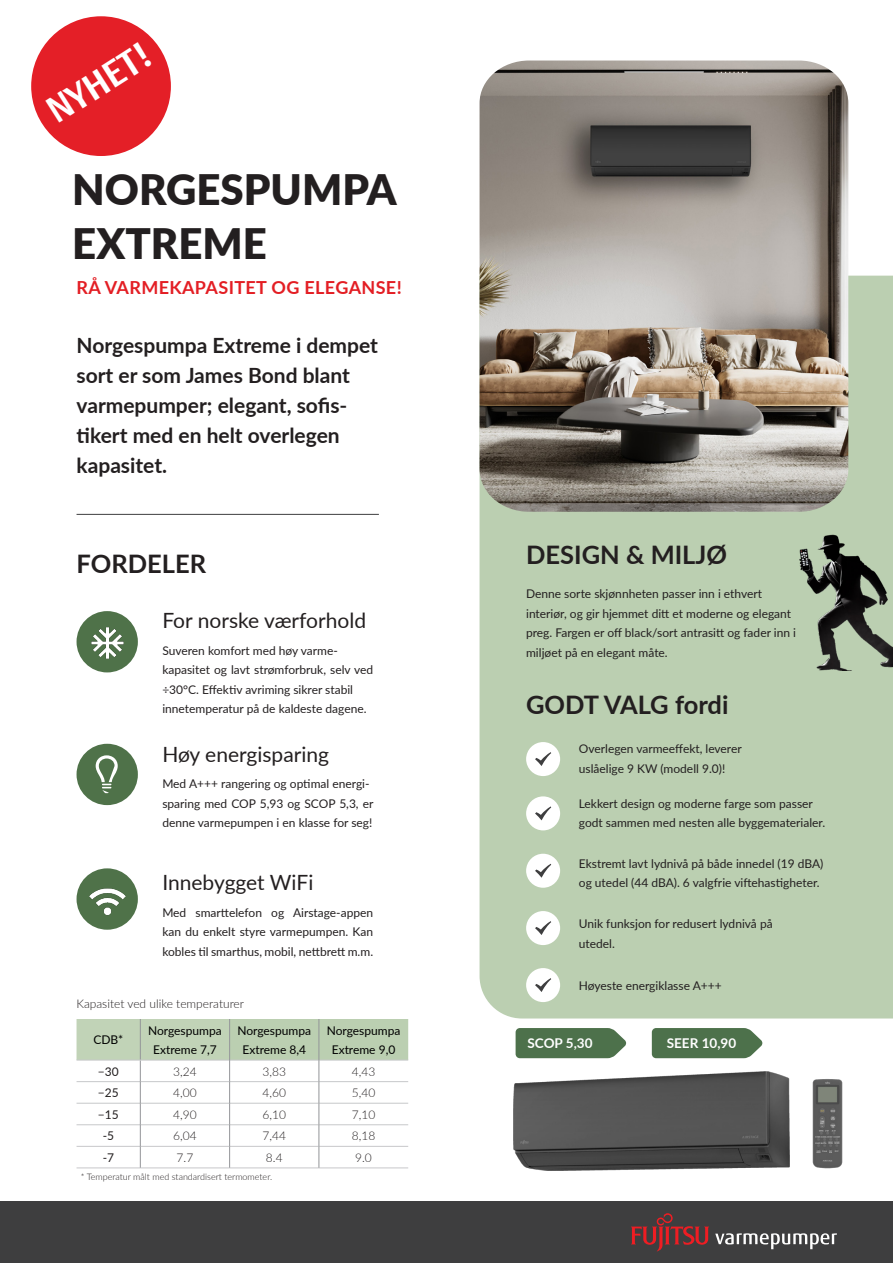
<style>
.page{position:relative;width:893px;height:1263px;background:#fff}
.page>*{position:absolute;margin:0;border:0;box-sizing:border-box;transform-origin:0 0}
.Title_1_-_left{font:900 42px "Lato";color:#231f20}
.t1{font:700 36px "Fujitsu Sans";color:#fff}
.Heading_1_-_left{font:700 25.5px "Lato";color:#231f20}
.Body_text_1_-_left{font:700 21px/30px "Lato";color:#231f20}
.Heading_2_-_left{font:21px "Lato";color:#231f20}
.Heading_1_-_left-2{font:700 18px "Lato";letter-spacing:.02em;color:#e31e24}
.Subtitle_-_left{font:700 13.5px "Lato";color:#fff}
.Body_text_1_-_left-2{font:12px/19.5px "Lato";color:#231f20}
.Body_text_1_-_left_justify{font:12px/19.5px "Lato";color:#231f20}
.t2{font:300 12px "Lato";color:#231f20}
.t3{font:12px/19.5px "Lato";color:#000;text-align:center}
.t4{font:300 9px "Lato";color:#231f20}
</style>
<div class="page">
<div style="left:480px;top:276px;width:413px;height:742px;background:#bbcfb1"></div>
<div style="left:526px;top:742px;width:34px;height:34px;background:#fff;border-radius:50%"></div>
<svg style="left:535px;top:752px;width:16px;height:14px"></svg>
<div style="left:526px;top:796px;width:34px;height:34px;background:#fff;border-radius:50%"></div>
<svg style="left:535px;top:806px;width:16px;height:14px"></svg>
<div style="left:526px;top:854px;width:34px;height:34px;background:#fff;border-radius:50%"></div>
<svg style="left:535px;top:864px;width:16px;height:14px"></svg>
<div style="left:526px;top:911px;width:34px;height:34px;background:#fff;border-radius:50%"></div>
<svg style="left:535px;top:921px;width:16px;height:14px"></svg>
<div style="left:77px;top:744px;width:61px;height:61px;background:#4f7249;border-radius:50%"></div>
<svg style="left:96px;top:755px;width:22px;height:38px"></svg>
<div style="left:77px;top:611px;width:61px;height:61px;background:#4f7249;border-radius:50%"></div>
<img style="left:91px;top:627px;width:33px;height:32px">
<div style="left:77px;top:868px;width:61px;height:62px;background:#4f7249;border-radius:50%"></div>
<img style="left:90px;top:888px;width:36px;height:28px">
<div style="left:0;top:1201px;width:893px;height:62px;background:#3e3e3f"></div>
<svg style="left:631px;top:1213px;width:78px;height:38px"></svg>
<svg style="left:715px;top:1233px;width:122px;height:16px"></svg>
<div style="left:526px;top:968px;width:34px;height:34px;background:#fff;border-radius:50%"></div>
<svg style="left:535px;top:978px;width:16px;height:14px"></svg>
<img style="left:480px;top:61px;width:368px;height:451px">
<img style="left:812px;top:1079px;width:30px;height:89px">
<img style="left:513px;top:1071px;width:277px;height:100px">
<svg style="left:516px;top:1028px;width:111px;height:30px;background:#597a57"></svg>
<svg style="left:652px;top:1028px;width:111px;height:30px;background:#587a56"></svg>
<hr style="left:77px;top:514px;width:302px;height:1px;background:#3e3e3f">
<hr style="left:77px;top:1168px;width:63px;height:1px;background:#c7c8ca">
<hr style="left:140px;top:1168px;width:90px;height:1px;background:#c7c8ca">
<hr style="left:230px;top:1168px;width:89px;height:1px;background:#c7c8ca">
<hr style="left:319px;top:1168px;width:89px;height:1px;background:#c7c8ca">
<svg style="left:77px;top:1019px;width:331px;height:149px"></svg>
<img style="left:799px;top:534px;width:94px;height:137px">
<div style="left:31px;top:16px;width:140px;height:140px;background:#e41f27;border-radius:50%"></div>
<p class="t1" style="left:38px;top:94px;width:117px;rotate:-33deg">NYHET!</p>
<p class="Title_1_-_left" style="left:72px;top:158px;width:326px">NORGESPUMPA</p>
<p class="Title_1_-_left" style="left:72px;top:212px;width:196px">EXTREME</p>
<p class="Heading_1_-_left-2" style="left:77px;top:275px;width:327px">RÅ VARMEKAPASITET OG ELEGANSE!</p>
<p class="Body_text_1_-_left" style="left:77px;top:330px;width:303px">Norgespumpa Extreme i dempet sort er som James Bond blant varmepumper; elegant, sofis&shy;tikert med en helt overlegen kapasitet.</p>
<p class="Heading_1_-_left" style="left:77px;top:545px;width:131px">FORDELER</p>
<p class="Heading_2_-_left" style="left:162px;top:605px;width:205px">For norske værforhold</p>
<p class="Body_text_1_-_left_justify" style="left:162px;top:640px;width:177px">Suveren komfort med høy varme-</p>
<p class="Body_text_1_-_left_justify" style="left:162px;top:659px;width:212px">kapasitet og lavt strømforbruk, selv ved ÷30°C. Effektiv avriming sikrer stabil</p>
<p class="Body_text_1_-_left_justify" style="left:162px;top:698px;width:206px">innetemperatur på de kaldeste dagene.</p>
<p class="Heading_2_-_left" style="left:162px;top:739px;width:168px">Høy energisparing</p>
<p class="Body_text_1_-_left_justify" style="left:162px;top:774px;width:209px">Med A+++ rangering og optimal energi-</p>
<p class="Body_text_1_-_left_justify" style="left:162px;top:793px;width:213px">sparing med COP 5,93 og SCOP 5,3, er denne varmepumpen i en klasse for seg!</p>
<p class="Heading_2_-_left" style="left:162px;top:867px;width:153px">Innebygget WiFi</p>
<p class="Body_text_1_-_left_justify" style="left:162px;top:902px;width:212px;text-align:justify">Med smarttelefon og Airstage-appen kan du enkelt styre varmepumpen. Kan kobles til smarthus, mobil, nettbrett m.m.</p>
<p class="t2" style="left:77px;top:996px;width:169px">Kapasitet ved ulike temperaturer</p>
<p class="t3" style="left:93px;top:1030px;width:31px">CDB*</p>
<p class="t3" style="left:148px;top:1020px;width:75px">Norgespumpa<br>Extreme 7,7</p>
<p class="t3" style="left:237px;top:1020px;width:75px">Norgespumpa<br>Extreme 8,4</p>
<p class="t3" style="left:327px;top:1020px;width:75px">Norgespumpa<br>Extreme 9,0</p>
<p class="Body_text_1_-_left-2" style="left:98px;top:1061px;width:22px">−30</p>
<p class="t2" style="left:173px;top:1063px;width:25px">3,24</p>
<p class="t2" style="left:262px;top:1063px;width:25px">3,83</p>
<p class="t2" style="left:352px;top:1063px;width:25px">4,43</p>
<p class="Body_text_1_-_left-2" style="left:98px;top:1083px;width:22px">−25</p>
<p class="t2" style="left:173px;top:1084px;width:25px">4,00</p>
<p class="t2" style="left:262px;top:1084px;width:25px">4,60</p>
<p class="t2" style="left:352px;top:1084px;width:25px">5,40</p>
<p class="Body_text_1_-_left-2" style="left:98px;top:1104px;width:22px">−15</p>
<p class="t2" style="left:173px;top:1106px;width:25px">4,90</p>
<p class="t2" style="left:262px;top:1106px;width:25px">6,10</p>
<p class="t2" style="left:352px;top:1106px;width:25px">7,10</p>
<p class="Body_text_1_-_left-2" style="left:103px;top:1126px;width:13px">-5</p>
<p class="t2" style="left:173px;top:1128px;width:25px">6,04</p>
<p class="t2" style="left:262px;top:1128px;width:25px">7,44</p>
<p class="t2" style="left:352px;top:1128px;width:25px">8,18</p>
<p class="Body_text_1_-_left-2" style="left:103px;top:1147px;width:13px">-7</p>
<p class="t2" style="left:177px;top:1149px;width:18px">7.7</p>
<p class="t2" style="left:266px;top:1149px;width:18px">8.4</p>
<p class="t2" style="left:355px;top:1149px;width:18px">9.0</p>
<p class="t4" style="left:81px;top:1171px;width:193px">* Temperatur målt med standardisert termometer.</p>
<p class="Heading_1_-_left" style="left:526px;top:536px;width:202px">DESIGN &amp; MILJØ</p>
<p class="Body_text_1_-_left-2" style="left:526px;top:584px;width:271px">Denne sorte skjønnheten passer inn i ethvert interiør, og gir hjemmet ditt et moderne og elegant preg. Fargen er off black/sort antrasitt og fader inn i miljøet på en elegant måte.</p>
<p class="Heading_1_-_left" style="left:526px;top:686px;width:204px">GODT VALG fordi</p>
<p class="Body_text_1_-_left-2" style="left:579px;top:739px;width:164px">Overlegen varmeeffekt, leverer uslåelige 9 KW (modell 9.0)!</p>
<p class="Body_text_1_-_left-2" style="left:579px;top:793px;width:248px">Lekkert design og moderne farge som passer godt sammen med nesten alle byggematerialer.</p>
<p class="Body_text_1_-_left-2" style="left:579px;top:853px;width:246px">Ekstremt lavt lydnivå på både innedel (19 dBA) og utedel (44 dBA). 6 valgfrie viftehastigheter.</p>
<p class="Body_text_1_-_left-2" style="left:579px;top:913px;width:195px">Unik funksjon for redusert lydnivå på utedel.</p>
<p class="Body_text_1_-_left-2" style="left:579px;top:975px;width:144px">Høyeste energiklasse A+++</p>
<p class="Subtitle_-_left" style="left:528px;top:1033px;width:66px">SCOP 5,30</p>
<p class="Subtitle_-_left" style="left:667px;top:1033px;width:71px">SEER 10,90</p>
</div>
